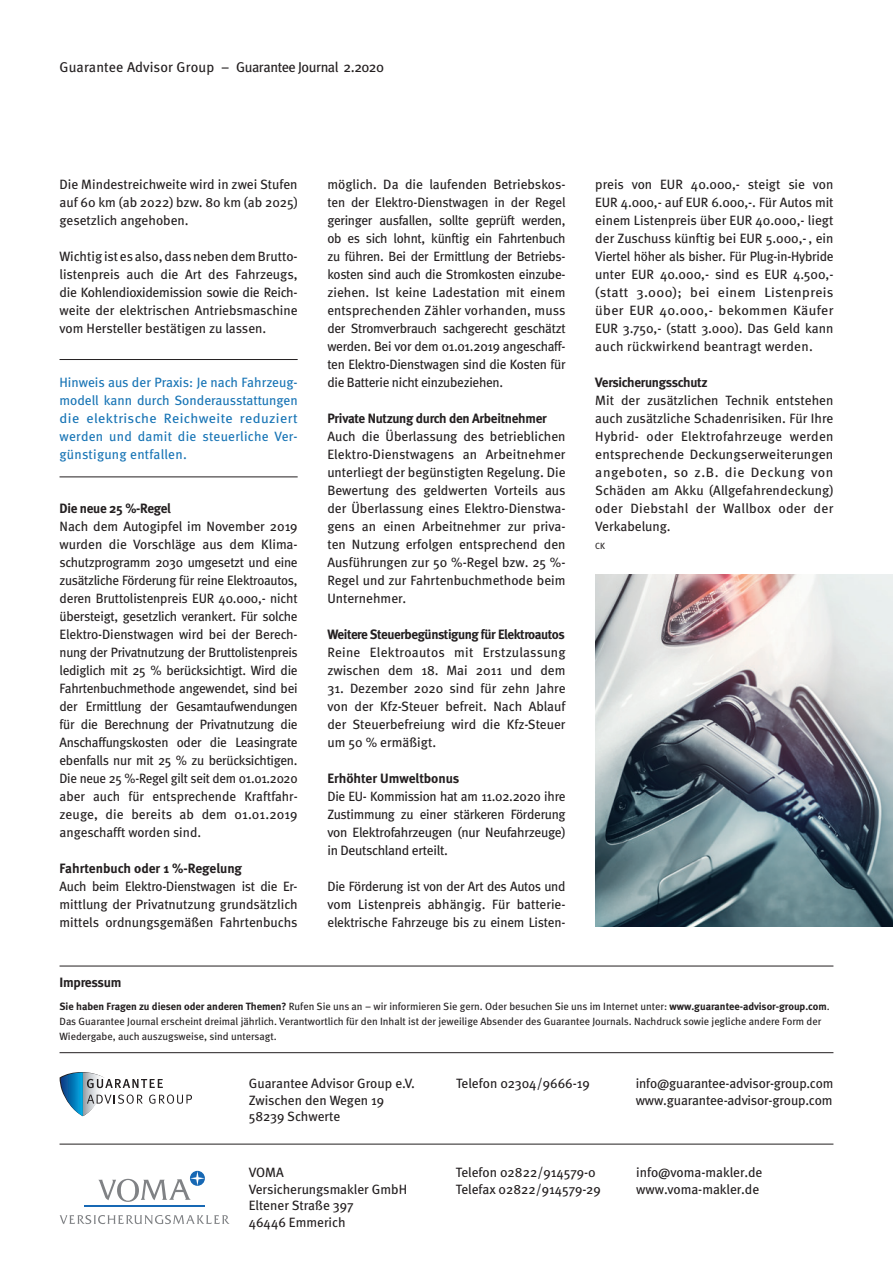
<style>
.page{position:relative;width:893px;height:1263px;background:#fff}
.page>*{position:absolute;margin:0;border:0;box-sizing:border-box;transform-origin:0 0}
.t1{font:14.25px "Meta";color:#231f20}
.t2{font:13.5px/18px "Meta";color:#231f20;text-align:justify}
.t3{font:13.5px/18px "Meta";letter-spacing:.02em;color:#1774b5;text-align:justify}
.t4{font:700 13.5px "Meta";letter-spacing:-.02em;color:#231f20}
.t5{font:700 13.5px "Meta";color:#231f20}
.t6{font:10.5px/15px "Meta";color:#231f20}
.t7{font:9px "Meta";color:#231f20}
.s1{font-weight:700}
</style>
<div class="page">
<hr style="left:60px;top:966px;width:773px;height:1px;background:#231f20">
<svg style="left:60px;top:1072px;width:132px;height:44px"></svg>
<hr style="left:60px;top:1052px;width:773px;height:1px;background:#231f20">
<hr style="left:60px;top:1144px;width:773px;height:1px;background:#231f20">
<img style="left:595px;top:575px;width:298px;height:352px">
<hr style="left:60px;top:359px;width:238px;height:1px;background:#231f20">
<hr style="left:60px;top:477px;width:238px;height:1px;background:#231f20">
<svg style="left:60px;top:1215px;width:170px;height:9px"></svg>
<hr style="left:84px;top:1205px;width:121px;height:2px;background:#1768b4">
<svg style="left:98px;top:1171px;width:107px;height:31px"></svg>
<p class="t1" style="left:60px;top:59px;width:326px">Guarantee Advisor Group – Guarantee Journal 2.2020</p>
<p class="t2" style="left:60px;top:175px;width:240px">Die Mindestreichweite wird in zwei Stufen auf 60 km (ab 2022) bzw. 80 km (ab 2025) gesetzlich angehoben.</p>
<p class="t2" style="left:60px;top:247px;width:240px">Wichtig ist es also, dass neben dem Brutto&shy;listenpreis auch die Art des Fahrzeugs, die Kohlendioxidemission sowie die Reich&shy;weite der elektrischen Antriebsmaschine vom Hersteller bestätigen zu lassen.</p>
<p class="t3" style="left:60px;top:373px;width:240px">Hinweis aus der Praxis: Je nach Fahrzeug&shy;modell kann durch Sonderausstattungen die elektrische Reichweite reduziert werden und damit die steuerliche Ver&shy;günstigung entfallen.</p>
<p class="t4" style="left:60px;top:500px;width:113px">Die neue 25 %-Regel</p>
<p class="t2" style="left:60px;top:517px;width:240px">Nach dem Autogipfel im November 2019 wurden die Vorschläge aus dem Klima&shy;schutzprogramm 2030 umgesetzt und eine zusätzliche Förderung für reine Elektroautos, deren Bruttolistenpreis EUR 40.000,- nicht übersteigt, gesetzlich verankert. Für solche Elektro-Dienstwagen wird bei der Berech&shy;nung der Privatnutzung der Bruttolistenpreis lediglich mit 25 % berücksichtigt. Wird die Fahrtenbuchmethode angewendet, sind bei der Ermittlung der Gesamtaufwendungen für die Berechnung der Privatnutzung die Anschaffungskosten oder die Leasingrate ebenfalls nur mit 25 % zu berücksichtigen.<br>Die neue 25 %-Regel gilt seit dem 01.01.2020 aber auch für entsprechende Kraftfahr&shy;zeuge, die bereits ab dem 01.01.2019 angeschafft worden sind.</p>
<p class="t5" style="left:60px;top:860px;width:184px">Fahrtenbuch oder 1 %-Regelung</p>
<p class="t2" style="left:60px;top:877px;width:240px">Auch beim Elektro-Dienstwagen ist die Er&shy;mittlung der Privatnutzung grundsätzlich mittels ordnungsgemäßen Fahrtenbuchs</p>
<p class="t2" style="left:327px;top:175px;width:240px">möglich. Da die laufenden Betriebskos&shy;ten der Elektro-Dienstwagen in der Regel geringer ausfallen, sollte geprüft werden, ob es sich lohnt, künftig ein Fahrtenbuch zu führen. Bei der Ermittlung der Betriebs&shy;kosten sind auch die Stromkosten einzube&shy;ziehen. Ist keine Ladestation mit einem entsprechenden Zähler vorhanden, muss der Stromverbrauch sachgerecht geschätzt werden. Bei vor dem 01.01.2019 angeschaff&shy;ten Elektro-Dienstwagen sind die Kosten für die Batterie nicht einzubeziehen.</p>
<p class="t4" style="left:327px;top:410px;width:221px">Private Nutzung durch den Arbeitnehmer</p>
<p class="t2" style="left:327px;top:427px;width:240px">Auch die Überlassung des betrieblichen Elektro-Dienstwagens an Arbeitnehmer unterliegt der begünstigten Regelung. Die Bewertung des geldwerten Vorteils aus der Überlassung eines Elektro-Dienstwa&shy;gens an einen Arbeitnehmer zur priva&shy;ten Nutzung erfolgen entsprechend den Ausführungen zur 50 %-Regel bzw. 25 %- Regel und zur Fahrtenbuchmethode beim Unternehmer.</p>
<p class="t4" style="left:327px;top:626px;width:239px">Weitere Steuerbegünstigung für Elektroautos</p>
<p class="t2" style="left:327px;top:643px;width:240px">Reine Elektroautos mit Erstzulassung zwischen dem 18. Mai 2011 und dem</p>
<p class="t2" style="left:327px;top:679px;width:240px">31. Dezember 2020 sind für zehn Jahre von der Kfz-Steuer befreit. Nach Ablauf der Steuerbefreiung wird die Kfz-Steuer um 50 % ermäßigt.</p>
<p class="t5" style="left:327px;top:770px;width:134px">Erhöhter Umweltbonus</p>
<p class="t2" style="left:327px;top:787px;width:240px">Die EU- Kommission hat am 11.02.2020 ihre Zustimmung zu einer stärkeren Förderung von Elektrofahrzeugen (nur Neufahrzeuge) in Deutschland erteilt.</p>
<p class="t2" style="left:327px;top:877px;width:240px">Die Förderung ist von der Art des Autos und vom Listenpreis abhängig. Für batterie&shy;elektrische Fahrzeuge bis zu einem Listen-</p>
<p class="t2" style="left:595px;top:175px;width:240px">preis von EUR 40.000,- steigt sie von EUR 4.000,- auf EUR 6.000,-. Für Autos mit einem Listenpreis über EUR 40.000,- liegt der Zuschuss künftig bei EUR 5.000,-, ein Viertel höher als bisher. Für Plug-in-Hybride unter EUR 40.000,- sind es EUR 4.500,- (statt 3.000); bei einem Listenpreis über EUR 40.000,- bekommen Käufer EUR 3.750,- (statt 3.000). Das Geld kann auch rückwirkend beantragt werden.</p>
<p class="t4" style="left:595px;top:374px;width:114px">Versicherungsschutz</p>
<p class="t2" style="left:595px;top:391px;width:240px">Mit der zusätzlichen Technik entstehen auch zusätzliche Schadenrisiken. Für Ihre Hybrid- oder Elektrofahrzeuge werden entsprechende Deckungserweiterungen angeboten, so z.B. die Deckung von Schäden am Akku (Allgefahrendeckung) oder Diebstahl der Wallbox oder der Verkabelung.</p>
<p class="t7" style="left:595px;top:540px;width:11px">CK</p>
<p class="t4" style="left:60px;top:975px;width:63px">Impressum</p>
<p class="t6" style="left:60px;top:999px;width:772px"><span class="s1">Sie haben Fragen zu diesen oder anderen Themen?</span> Rufen Sie uns an – wir informieren Sie gern. Oder besuchen Sie uns im Internet unter: <span class="s1">www.guarantee-advisor-group.com</span>.<br>Das Guarantee Journal erscheint dreimal jährlich. Verantwortlich für den Inhalt ist der jeweilige Absender des Guarantee Journals. Nachdruck sowie jegliche andere Form der<br>Wiedergabe, auch auszugsweise, sind untersagt.</p>
<p class="t2" style="left:249px;top:1075px;width:168px;line-height:16.5px;text-align:left">Guarantee Advisor Group e.V.<br>Zwischen den Wegen 19<br>58239 Schwerte</p>
<p class="t2" style="left:456px;top:1074px;width:135px">Telefon 02304/9666-19</p>
<p class="t2" style="left:636px;top:1075px;width:199px;line-height:16.5px">info@guarantee-advisor-group.com www.guarantee-advisor-group.com</p>
<p class="t2" style="left:249px;top:1164px;width:160px;line-height:16.5px;text-align:left">VOMA<br>Versicherungsmakler GmbH<br>Eltener Straße 397<br>46446 Emmerich</p>
<p class="t2" style="left:456px;top:1164px;width:146px;line-height:16.5px">Telefon 02822/914579-0<br>Telefax 02822/914579-29</p>
<p class="t2" style="left:636px;top:1164px;width:128px;line-height:16.5px">info@voma-makler.de www.voma-makler.de</p>
</div>
